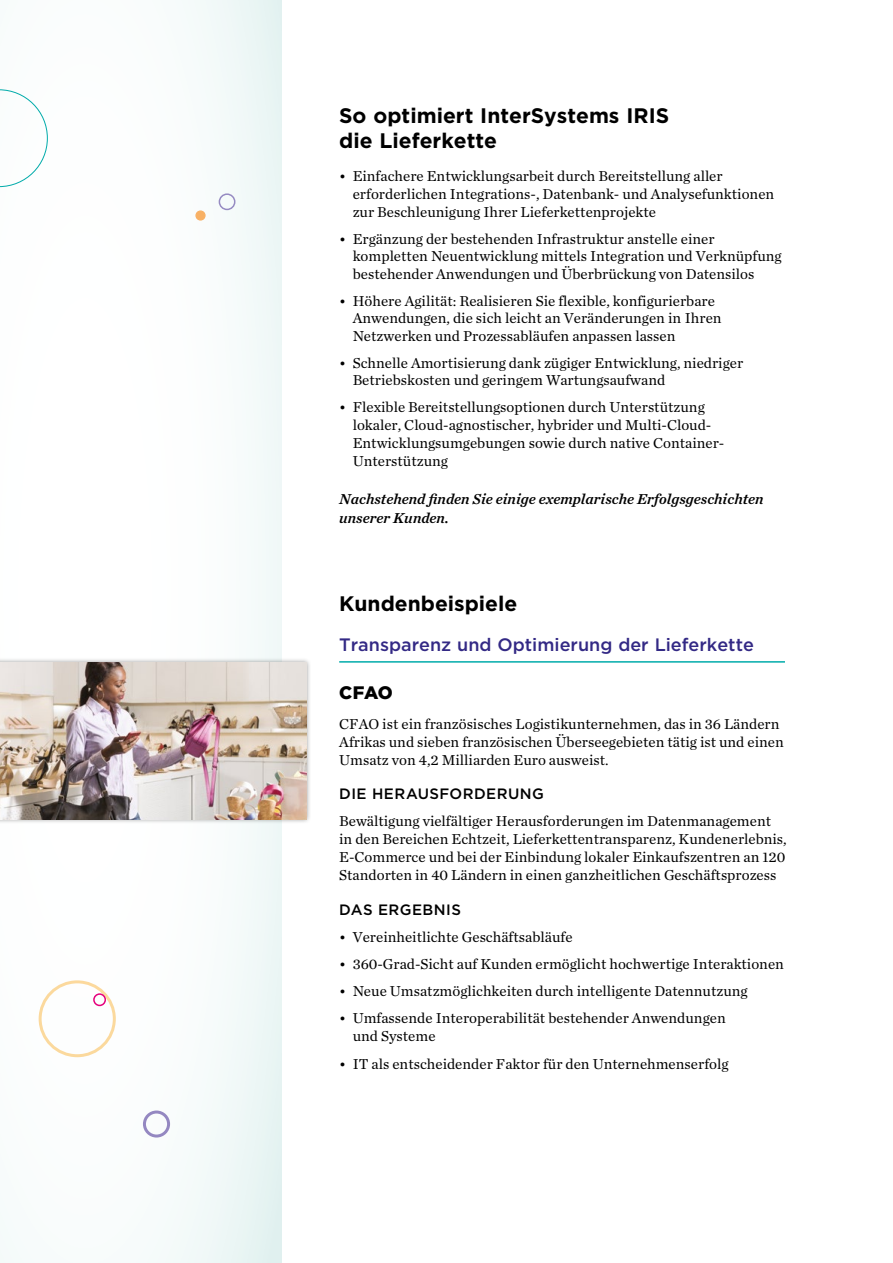
<style>
.page{position:relative;width:893px;height:1263px;background:#fff}
.page>*{position:absolute;margin:0;border:0;box-sizing:border-box;transform-origin:0 0}
.t1{font:700 21px/25.2px "Gotham";color:#000}
.t2{font:500 18px "Gotham";color:#332985}
.t3{font:900 18px "Gotham";color:#000}
.t4{font:15px/18px "Chronicle Text G1";color:#000}
.t5{font:italic 15px/19.5px "Chronicle Text G1 Semi";color:#000}
.t6{font:500 15px "Gotham";letter-spacing:.03em;color:#000}
.s1{font-size:14.25px}
</style>
<div class="page">
<div style="left:0;top:0;width:282px;height:1263px;background:linear-gradient(to right,#fff,#f2f9f8)"></div>
<div style="left:143px;top:1110px;width:27px;height:27px;border:3px solid #9488c1;border-radius:50%"></div>
<div style="left:219px;top:193px;width:16px;height:17px;border:2px solid #968bc2;border-radius:50%"></div>
<div style="left:196px;top:211px;width:9px;height:9px;background:#f8b165;border-radius:50%"></div>
<div style="left:195px;top:210px;width:11px;height:11px;border:1px solid #f8b165;border-radius:50%"></div>
<div style="left:39px;top:980px;width:77px;height:77px;border:3px solid #fab43d;border-radius:50%"></div>
<div style="left:93px;top:993px;width:13px;height:13px;border:2px solid #e5007c;border-radius:50%"></div>
<svg style="left:0;top:89px;width:48px;height:98px"></svg>
<div style="left:0;top:658px;width:312px;height:166px;background:#000;opacity:.4"></div>
<img style="left:0;top:663px;width:307px;height:156px">
<hr style="left:339px;top:661px;width:446px;height:2px;background:#00abaa">
<h1 class="t1" style="left:339px;top:103px;width:331px">So optimiert InterSystems IRIS die Lieferkette</h1>
<p class="t4" style="left:353px;top:167px;width:423px;line-height:17.5px;text-indent:-14px"><span class="s1">•</span> Einfachere Entwicklungsarbeit durch Bereitstellung aller erforderlichen Integrations-, Datenbank- und Analysefunktionen zur Beschleunigung Ihrer Lieferkettenprojekte</p>
<p class="t4" style="left:353px;top:229px;width:431px;line-height:17.5px;text-indent:-14px"><span class="s1">•</span> Ergänzung der bestehenden Infrastruktur anstelle einer kompletten Neuentwicklung mittels Integration und Verknüpfung bestehender Anwendungen und Überbrückung von Datensilos</p>
<p class="t4" style="left:353px;top:291px;width:370px;line-height:17.5px;text-indent:-14px"><span class="s1">•</span> Höhere Agilität: Realisieren Sie flexible, konfigurierbare<br>Anwendungen, die sich leicht an Veränderungen in Ihren<br>Netzwerken und Prozessabläufen anpassen lassen</p>
<p class="t4" style="left:353px;top:354px;width:392px;line-height:17.2px;text-indent:-14px"><span class="s1">•</span> Schnelle Amortisierung dank zügiger Entwicklung, niedriger<br>Betriebskosten und geringem Wartungsaufwand</p>
<p class="t4" style="left:353px;top:397px;width:373px;text-indent:-14px"><span class="s1">•</span> Flexible Bereitstellungsoptionen durch Unterstützung lokaler, Cloud-agnostischer, hybrider und Multi-Cloud-Entwicklungsumgebungen sowie durch native Container-Unterstützung</p>
<p class="t5" style="left:339px;top:488px;width:426px">Nachstehend finden Sie einige exemplarische Erfolgsgeschichten unserer Kunden.</p>
<h1 class="t1" style="left:339px;top:591px;width:180px">Kundenbeispiele</h1>
<p class="t2" style="left:339px;top:633px;width:416px">Transparenz und Optimierung der Lieferkette</p>
<p class="t3" style="left:339px;top:682px;width:55px">CFAO</p>
<p class="t4" style="left:339px;top:714px;width:446px">CFAO ist ein französisches Logistikunternehmen, das in 36 Ländern<br>Afrikas und sieben französischen Überseegebieten tätig ist und einen<br>Umsatz von 4,2 Milliarden Euro ausweist.</p>
<p class="t6" style="left:339px;top:784px;width:206px">DIE HERAUSFORDERUNG</p>
<p class="t4" style="left:339px;top:811px;width:449px">Bewältigung vielfältiger Herausforderungen im Datenmanagement in den Bereichen Echtzeit, Lieferkettentransparenz, Kundenerlebnis, E-Commerce und bei der Einbindung lokaler Einkaufszentren an 120<br>Standorten in 40 Ländern in einen ganzheitlichen Geschäftsprozess</p>
<p class="t6" style="left:339px;top:900px;width:123px">DAS ERGEBNIS</p>
<p class="t4" style="left:339px;top:927px;width:235px"><span class="s1">•</span> Vereinheitlichte Geschäftsabläufe</p>
<p class="t4" style="left:339px;top:954px;width:446px"><span class="s1">•</span> 360-Grad-Sicht auf Kunden ermöglicht hochwertige Interaktionen</p>
<p class="t4" style="left:339px;top:981px;width:410px"><span class="s1">•</span> Neue Umsatzmöglichkeiten durch intelligente Datennutzung</p>
<p class="t4" style="left:353px;top:1008px;width:375px;text-indent:-14px"><span class="s1">•</span> Umfassende Interoperabilität bestehender Anwendungen und Systeme</p>
<p class="t4" style="left:339px;top:1054px;width:391px"><span class="s1">•</span> IT als entscheidender Faktor für den Unternehmenserfolg</p>
</div>
